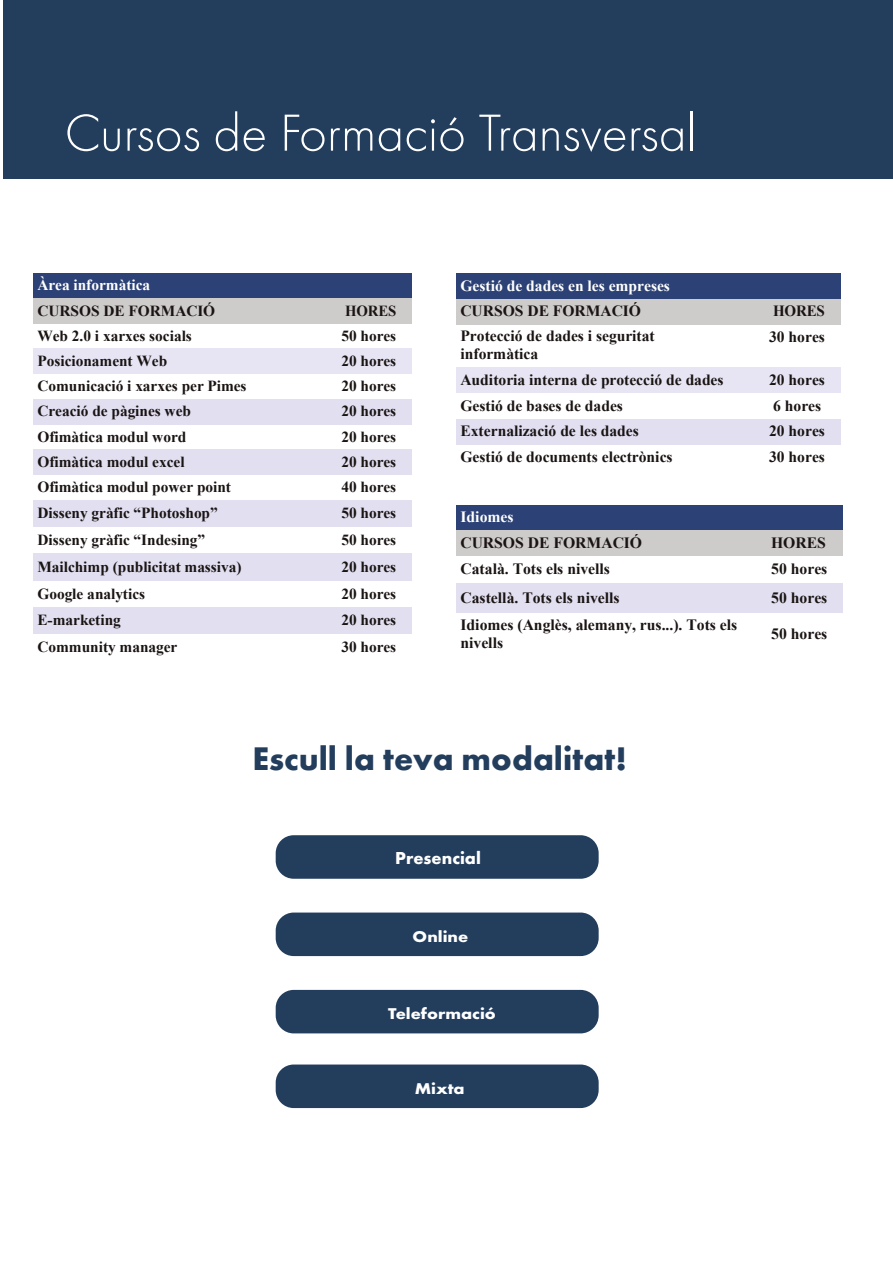
<style>
.page{position:relative;width:893px;height:1263px;background:#fff}
.page>*{position:absolute;margin:0;border:0;box-sizing:border-box;transform-origin:0 0}
.t1{font:300 54px "Futura PT";color:#fff}
.t2{font:700 33.9px "Futura PT";color:#233d5d}
.t3{font:700 18px "Futura PT";color:#fff}
.t4{font:700 16.2px "Futura PT";color:#fff;scale:1.11 1}
.t5{font:700 15.75px/17.7px "Times New Roman";color:#1a1413}
.t6{font:700 15.75px "Times New Roman";color:#fff}
.t7{font:700 15.6px/17.7px "Times New Roman";color:#1a1413}
.t8{font:700 15.6px "Times New Roman";color:#fff}
.t9{font:700 15.6px "Times New Roman";color:#1a1413;scale:.96 1}
.t10{font:700 15.3px "Times New Roman";color:#1a1413}
.t11{font:700 15.3px "Times New Roman";color:#fff}
.t12{font:700 15.3px "Times New Roman";color:#1a1413;scale:.96 1}
</style>
<div class="page">
<div style="left:4px;top:0;width:889px;height:178px;background:#233d5d"></div>
<div style="left:33px;top:274px;width:379px;height:25px;background:#2c4175"></div>
<div style="left:33px;top:299px;width:267px;height:25px;background:#cecbcb"></div>
<div style="left:300px;top:299px;width:112px;height:25px;background:#cecbcb"></div>
<div style="left:33px;top:349px;width:267px;height:25px;background:#e7e5f4"></div>
<div style="left:300px;top:349px;width:112px;height:25px;background:#e7e5f4"></div>
<div style="left:33px;top:399px;width:267px;height:25px;background:#e2dff1"></div>
<div style="left:300px;top:399px;width:112px;height:25px;background:#e2dff1"></div>
<div style="left:33px;top:450px;width:267px;height:25px;background:#e2dff1"></div>
<div style="left:300px;top:450px;width:112px;height:25px;background:#e2dff1"></div>
<div style="left:33px;top:500px;width:267px;height:27px;background:#e2dff1"></div>
<div style="left:300px;top:500px;width:112px;height:27px;background:#e2dff1"></div>
<div style="left:33px;top:554px;width:267px;height:27px;background:#e2dff1"></div>
<div style="left:300px;top:554px;width:112px;height:27px;background:#e2dff1"></div>
<div style="left:33px;top:607px;width:267px;height:27px;background:#e2dff1"></div>
<div style="left:300px;top:607px;width:112px;height:27px;background:#e2dff1"></div>
<div style="left:456px;top:274px;width:384px;height:25px;background:#2c4175"></div>
<div style="left:456px;top:299px;width:291px;height:25px;background:#cecbcb"></div>
<div style="left:747px;top:299px;width:93px;height:25px;background:#cecbcb"></div>
<div style="left:456px;top:368px;width:291px;height:25px;background:#e7e5f4"></div>
<div style="left:747px;top:368px;width:93px;height:25px;background:#e7e5f4"></div>
<div style="left:456px;top:419px;width:291px;height:25px;background:#e2dff1"></div>
<div style="left:747px;top:419px;width:93px;height:25px;background:#e2dff1"></div>
<div style="left:456px;top:505px;width:387px;height:26px;background:#2c4175"></div>
<div style="left:456px;top:531px;width:303px;height:25px;background:#cecbcb"></div>
<div style="left:759px;top:531px;width:84px;height:25px;background:#cecbcb"></div>
<div style="left:456px;top:583px;width:303px;height:30px;background:#e2dff1"></div>
<div style="left:759px;top:583px;width:84px;height:30px;background:#e2dff1"></div>
<div style="left:276px;top:835px;width:323px;height:44px;background:#233d5d;border-radius:18px"></div>
<div style="left:276px;top:912px;width:323px;height:44px;background:#233d5d;border-radius:18px"></div>
<div style="left:276px;top:990px;width:323px;height:43px;background:#233d5d;border-radius:18px"></div>
<div style="left:276px;top:1064px;width:323px;height:44px;background:#233d5d;border-radius:18px"></div>
<h1 class="t1" style="left:65px;top:102px;width:633px">Cursos de Formació Transversal</h1>
<p class="t11" style="left:37px;top:274px;width:114px">Àrea informàtica</p>
<p class="t10" style="left:37px;top:299px;width:179px">CURSOS DE FORMACIÓ</p>
<p class="t12" style="left:345px;top:299px;width:55px">HORES</p>
<p class="t10" style="left:37px;top:324px;width:156px">Web 2.0 i xarxes socials</p>
<p class="t10" style="left:341px;top:324px;width:56px">50 hores</p>
<p class="t10" style="left:37px;top:350px;width:131px">Posicionament Web</p>
<p class="t10" style="left:341px;top:350px;width:56px">20 hores</p>
<p class="t10" style="left:37px;top:375px;width:211px">Comunicació i xarxes per Pimes</p>
<p class="t10" style="left:341px;top:375px;width:56px">20 hores</p>
<p class="t10" style="left:37px;top:400px;width:155px">Creació de pàgines web</p>
<p class="t10" style="left:341px;top:400px;width:56px">20 hores</p>
<p class="t10" style="left:37px;top:426px;width:150px">Ofimàtica modul word</p>
<p class="t10" style="left:341px;top:426px;width:56px">20 hores</p>
<p class="t10" style="left:37px;top:451px;width:149px">Ofimàtica modul excel</p>
<p class="t10" style="left:341px;top:451px;width:56px">20 hores</p>
<p class="t10" style="left:37px;top:476px;width:195px">Ofimàtica modul power point</p>
<p class="t10" style="left:341px;top:476px;width:56px">40 hores</p>
<p class="t10" style="left:37px;top:502px;width:182px">Disseny gràfic “Photoshop”</p>
<p class="t10" style="left:341px;top:502px;width:56px">50 hores</p>
<p class="t10" style="left:37px;top:529px;width:169px">Disseny gràfic “Indesing”</p>
<p class="t10" style="left:341px;top:529px;width:56px">50 hores</p>
<p class="t10" style="left:37px;top:555px;width:206px">Mailchimp (publicitat massiva)</p>
<p class="t10" style="left:341px;top:555px;width:56px">20 hores</p>
<p class="t10" style="left:37px;top:582px;width:109px">Google analytics</p>
<p class="t10" style="left:341px;top:582px;width:56px">20 hores</p>
<p class="t10" style="left:37px;top:609px;width:85px">E-marketing</p>
<p class="t10" style="left:341px;top:609px;width:56px">20 hores</p>
<p class="t10" style="left:37px;top:636px;width:142px">Community manager</p>
<p class="t10" style="left:341px;top:636px;width:56px">30 hores</p>
<p class="t8" style="left:460px;top:274px;width:211px">Gestió de dades en les empreses</p>
<p class="t7" style="left:460px;top:302px;width:182px">CURSOS DE FORMACIÓ</p>
<p class="t9" style="left:773px;top:300px;width:56px">HORES</p>
<p class="t7" style="left:460px;top:327px;width:196px">Protecció de dades i seguritat informàtica</p>
<p class="t7" style="left:769px;top:327px;width:57px">30 hores</p>
<p class="t7" style="left:460px;top:370px;width:265px">Auditoria interna de protecció de dades</p>
<p class="t7" style="left:769px;top:370px;width:57px">20 hores</p>
<p class="t7" style="left:460px;top:396px;width:164px">Gestió de bases de dades</p>
<p class="t7" style="left:773px;top:396px;width:50px">6 hores</p>
<p class="t7" style="left:460px;top:422px;width:180px">Externalizació de les dades</p>
<p class="t7" style="left:769px;top:422px;width:57px">20 hores</p>
<p class="t7" style="left:460px;top:447px;width:214px">Gestió de documents electrònics</p>
<p class="t7" style="left:769px;top:447px;width:57px">30 hores</p>
<p class="t6" style="left:460px;top:506px;width:55px">Idiomes</p>
<p class="t5" style="left:460px;top:533px;width:183px">CURSOS DE FORMACIÓ</p>
<p class="t5" style="left:771px;top:533px;width:56px">HORES</p>
<p class="t5" style="left:460px;top:559px;width:151px">Català. Tots els nivells</p>
<p class="t5" style="left:771px;top:559px;width:58px">50 hores</p>
<p class="t5" style="left:460px;top:588px;width:161px">Castellà. Tots els nivells</p>
<p class="t5" style="left:771px;top:588px;width:58px">50 hores</p>
<p class="t5" style="left:460px;top:615px;width:278px">Idiomes (Anglès, alemany, rus...). Tots els nivells</p>
<p class="t5" style="left:771px;top:625px;width:58px">50 hores</p>
<h2 class="t2" style="left:252px;top:737px;width:376px">Escull la teva modalitat!</h2>
<p class="t3" style="left:395px;top:846px;width:87px">Presencial</p>
<p class="t4" style="left:413px;top:926px;width:52px">Online</p>
<p class="t4" style="left:388px;top:1003px;width:99px">Teleformació</p>
<p class="t4" style="left:415px;top:1078px;width:47px">Mixta</p>
</div>
